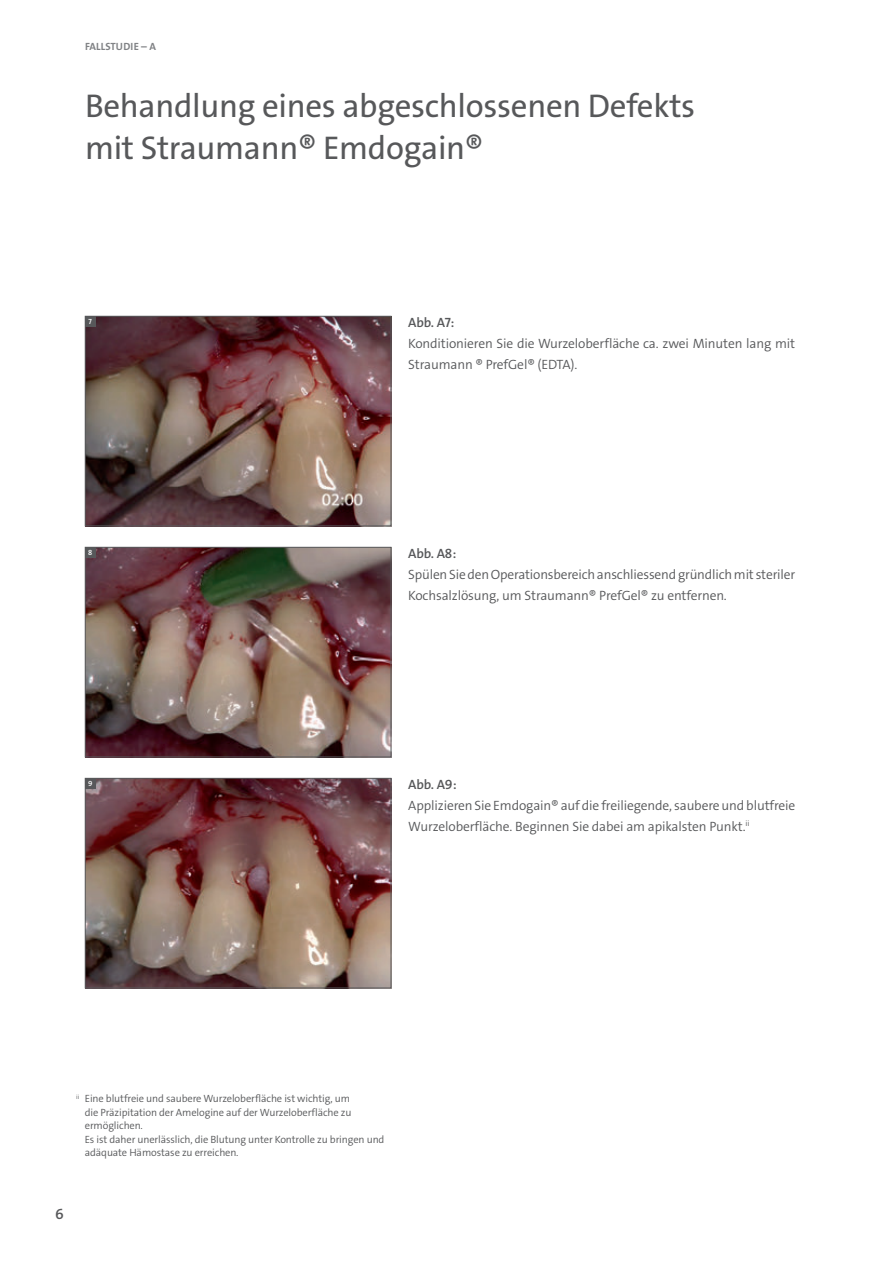
<style>
.page{position:relative;width:893px;height:1263px;background:#fff}
.page>*{position:absolute;margin:0;border:0;box-sizing:border-box;transform-origin:0 0}
.t1{font:33px/42px "The Sans LP5 Plain";letter-spacing:-.01em;color:#57585a}
.Copy{font:15px "The Sans LP6 Se Bld";color:#57585a}
.Copy-2{font:13.5px/21px "The Sans LP4 Se Lig";letter-spacing:-.01em;color:#57585a}
.Copy_Subtitle{font:13.5px "The Sans LP6 Se Bld";letter-spacing:-.01em;color:#57585a}
.t2{font:10.5px/13.5px "The Sans LP4 Se Lig";letter-spacing:-.01em;color:#57585a}
.Disclaimer{font:10.5px "The Sans LP7 Bld";letter-spacing:.015em;color:#808285}
.t3{font:7.5px "The Sans LP6 Se Bld";color:#fff}
</style>
<div class="page">
<img style="left:87px;top:318px;width:302px;height:206px">
<div style="left:85px;top:316px;width:306px;height:210px;border:1px solid #57585a"></div>
<div style="left:85px;top:316px;width:11px;height:11px;background:#57585a"></div>
<img style="left:87px;top:549px;width:302px;height:206px">
<div style="left:85px;top:547px;width:306px;height:210px;border:1px solid #57585a"></div>
<div style="left:85px;top:547px;width:11px;height:11px;background:#57585a"></div>
<img style="left:87px;top:780px;width:302px;height:206px">
<div style="left:85px;top:778px;width:306px;height:210px;border:1px solid #57585a"></div>
<div style="left:85px;top:778px;width:11px;height:11px;background:#57585a"></div>
<p class="Disclaimer" style="left:85px;top:40px;width:72px">FALLSTUDIE – A</p>
<p class="t1" style="left:85px;top:85px;width:612px">Behandlung eines abgeschlossenen Defekts mit Straumann® Emdogain®</p>
<p class="t3" style="left:89px;top:317px;width:5px">7</p>
<p class="Copy_Subtitle" style="left:408px;top:313px;width:48px">Abb. A7:</p>
<p class="Copy-2" style="left:408px;top:333px;width:388px">Konditionieren Sie die Wurzeloberfläche ca. zwei Minuten lang mit<br>Straumann ® PrefGel® (EDTA).</p>
<p class="t3" style="left:88px;top:548px;width:6px">8</p>
<p class="Copy_Subtitle" style="left:408px;top:544px;width:50px">Abb. A8:</p>
<p class="Copy-2" style="left:408px;top:564px;width:388px">Spülen Sie den Operationsbereich anschliessend gründlich mit steriler<br>Kochsalzlösung, um Straumann® PrefGel® zu entfernen.</p>
<p class="t3" style="left:88px;top:779px;width:6px">9</p>
<p class="Copy_Subtitle" style="left:408px;top:775px;width:50px">Abb. A9:</p>
<p class="Copy-2" style="left:408px;top:795px;width:389px">Applizieren Sie Emdogain® auf die freiliegende, saubere und blutfreie<br>Wurzeloberfläche. Beginnen Sie dabei am apikalsten Punkt.<sup>ii</sup></p>
<p class="t2" style="left:85px;top:1092px;width:301px;text-indent:-9px"><sup>ii</sup> Eine blutfreie und saubere Wurzeloberfläche ist wichtig, um<br>die Präzipitation der Amelogine auf der Wurzeloberfläche zu ermöglichen.<br>Es ist daher unerlässlich, die Blutung unter Kontrolle zu bringen und adäquate Hämostase zu erreichen.</p>
<p class="Copy" style="left:55px;top:1204px;width:10px">6</p>
</div>
